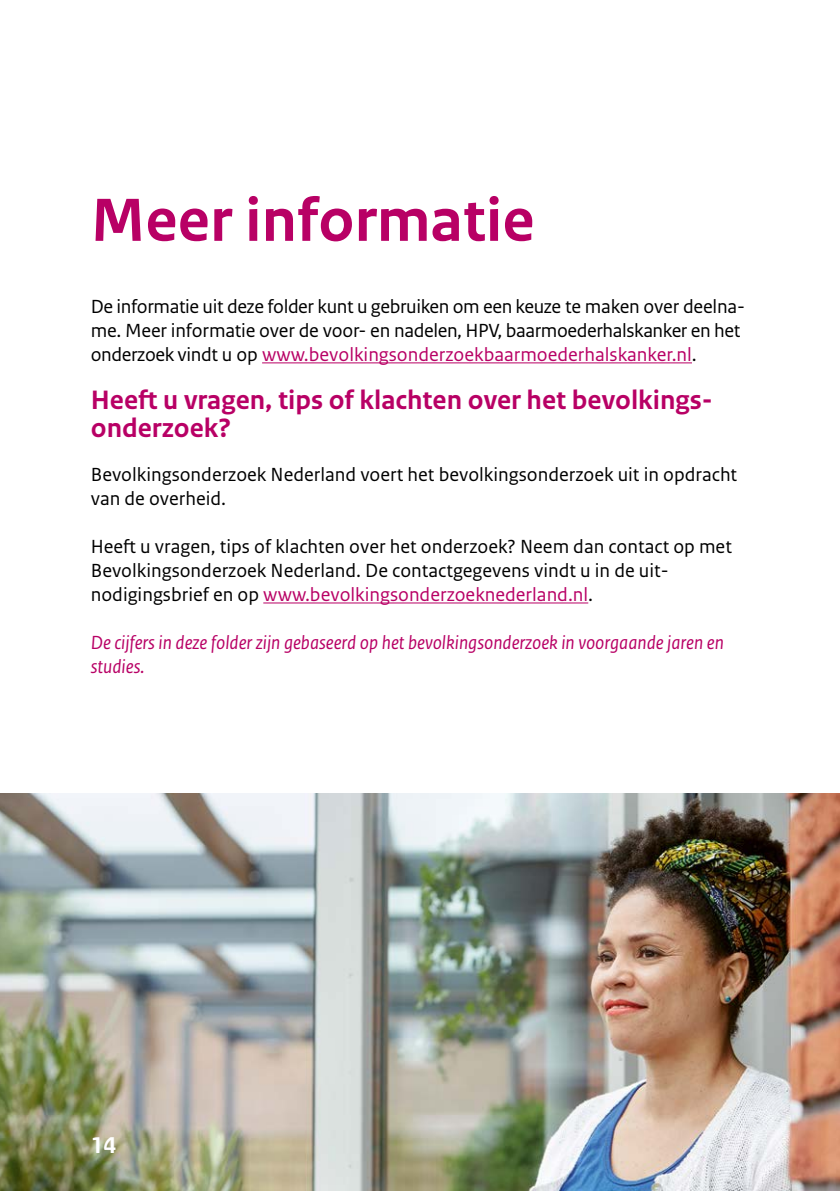
<style>
.page{position:relative;width:840px;height:1191px;background:#fff}
.page>*{position:absolute;margin:0;border:0;box-sizing:border-box;transform-origin:0 0}
.H2_KOP{font:700 64px "Rijksoverheid Sans Text";color:#b80065}
.H3_Subkop{font:700 28px/28px "Rijksoverheid Sans Text";color:#b80065}
.t1{font:700 24px "Rijksoverheid Sans Text";color:#fff}
.P_Platte_tekst{font:20px/24px "Rijksoverheid Sans Text";color:#000}
.P_Platte_tekst-2{font:20px/24px "Rijksoverheid Sans Text";letter-spacing:-.02em;color:#000}
.P_Kadertekstje{font:italic 20px/24px "Rijksoverheid Sans Text";color:#b80065}
.s1{color:#b80065}
</style>
<div class="page">
<hr style="left:262px;top:362px;width:429px;height:1px;background:#b80065">
<hr style="left:263px;top:602px;width:325px;height:1px;background:#b80065">
<img style="left:0;top:793px;width:839px;height:398px">
<h2 class="H2_KOP" style="left:91px;top:184px;width:445px">Meer informatie</h2>
<p class="P_Platte_tekst-2" style="left:91px;top:295px;width:655px">De informatie uit deze folder kunt u gebruiken om een keuze te maken over deelna&shy;me. Meer informatie over de voor- en nadelen, HPV, baarmoederhalskanker en het onderzoek vindt u op <span class="s1">www.bevolkingsonderzoekbaarmoederhalskanker.nl</span>.</p>
<h3 class="H3_Subkop" style="left:91px;top:386px;width:623px">Heeft u vragen, tips of klachten over het bevolkings&shy;onderzoek?</h3>
<p class="P_Platte_tekst" style="left:91px;top:463px;width:647px">Bevolkingsonderzoek Nederland voert het bevolkingsonderzoek uit in opdracht van de overheid.</p>
<p class="P_Platte_tekst" style="left:91px;top:535px;width:642px">Heeft u vragen, tips of klachten over het onderzoek? Neem dan contact op met<br>Bevolkingsonderzoek Nederland. De contactgegevens vindt u in de uit&shy;nodigingsbrief en op <span class="s1">www.bevolkingsonderzoeknederland.nl</span>.</p>
<p class="P_Kadertekstje" style="left:91px;top:631px;width:634px">De cijfers in deze folder zijn gebaseerd op het bevolkingsonderzoek in voorgaande jaren en studies.</p>
<p class="t1" style="left:91px;top:1131px;width:27px">14</p>
</div>
